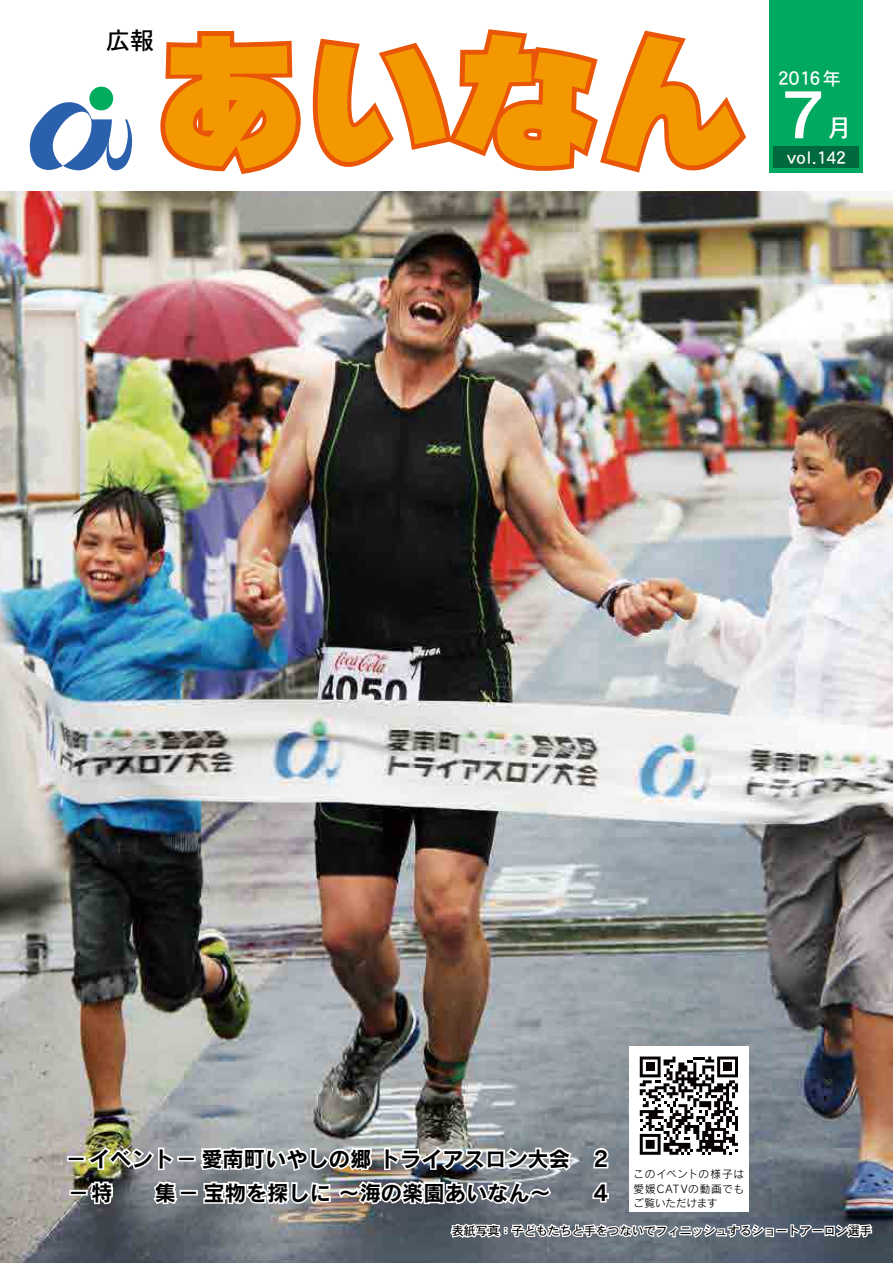
<style>
.page{position:relative;width:893px;height:1263px;background:#fff}
.page>*{position:absolute;margin:0;border:0;box-sizing:border-box;transform-origin:0 0}
.t1{font:75px "DFHS Gothic Std W5 90 pv RKSJ H";color:#fff;scale:1.2 1}
.t2{font:25.5px "DFHS Gothic Std W5 90 pv RKSJ H";color:#fff}
.t3{font:24px "DFHS Gothic Std W5 90 pv RKSJ H";color:#000102}
.t4{font:21.3px/34px "Rodin Pro B 90 pv RKSJ H";color:#000102;scale:.7 1}
.t5{font:21.3px "Rodin Pro B 90 pv RKSJ H";color:#000102}
.t6{font:21px "DFHS Gothic Std W5 90 pv RKSJ H";color:#fff}
.t7{font:19.5px "DFHS Gothic Std W5 90 pv RKSJ H";color:#fff}
.t8{font:12px "DFHS Gothic Std W5 90 pv RKSJ H";color:#050101}
.t9{font:10.65px/14.9px "Rodin Pro M 90 pv RKSJ H";letter-spacing:.045em;color:#000102;text-align:justify}
.s1{font-size:18px}
</style>
<div class="page">
<div style="left:770px;top:0;width:93px;height:172px;background:#00a960"></div>
<img style="left:0;top:191px;width:893px;height:1072px">
<div style="left:774px;top:147px;width:85px;height:21px;background:#00693d"></div>
<div style="left:89px;top:87px;width:24px;height:23px;background:#02ac5f;border-radius:50%"></div>
<svg style="left:29px;top:102px;width:104px;height:69px"></svg>
<svg style="left:160px;top:29px;width:587px;height:145px"></svg>
<img style="left:85px;top:1144px;width:91px;height:28px">
<div style="left:177px;top:1156px;width:19px;height:5px;border:3px solid #fff"></div>
<div style="left:69px;top:1190px;width:19px;height:5px;border:3px solid #fff"></div>
<svg style="left:88px;top:1180px;width:27px;height:26px"></svg>
<svg style="left:150px;top:1179px;width:30px;height:27px"></svg>
<div style="left:629px;top:1046px;width:119px;height:119px;background:#fff"></div>
<img style="left:197px;top:1056px;width:677px;height:196px">
<div style="left:629px;top:1165px;width:119px;height:47px;background:#fff"></div>
<p class="t3" style="left:106px;top:31px;width:49px">広報</p>
<p class="t6" style="left:778px;top:69px;width:64px">2016<span class="s1">年</span></p>
<h1 class="t1" style="left:780px;top:83px;width:39px">7</h1>
<p class="t2" style="left:827px;top:118px;width:27px">月</p>
<p class="t7" style="left:787px;top:150px;width:61px">vol.142</p>
<p class="t4" style="left:69px;top:1145px;width:772px">― イベント ― 愛南町いやしの郷 トライアスロン大会 2 ― 特　　集 ― 宝物を探しに ～海の楽園あいなん～</p>
<p class="t5" style="left:593px;top:1185px;width:16px">4</p>
<p class="t9" style="left:634px;top:1168px;width:112px">このイベントの様子は愛媛CATVの動画でもご覧いただけます</p>
<p class="t8" style="left:452px;top:1226px;width:421px">表紙写真：子どもたちと手をつないでフィニッシュするショートアーロン選手</p>
</div>
